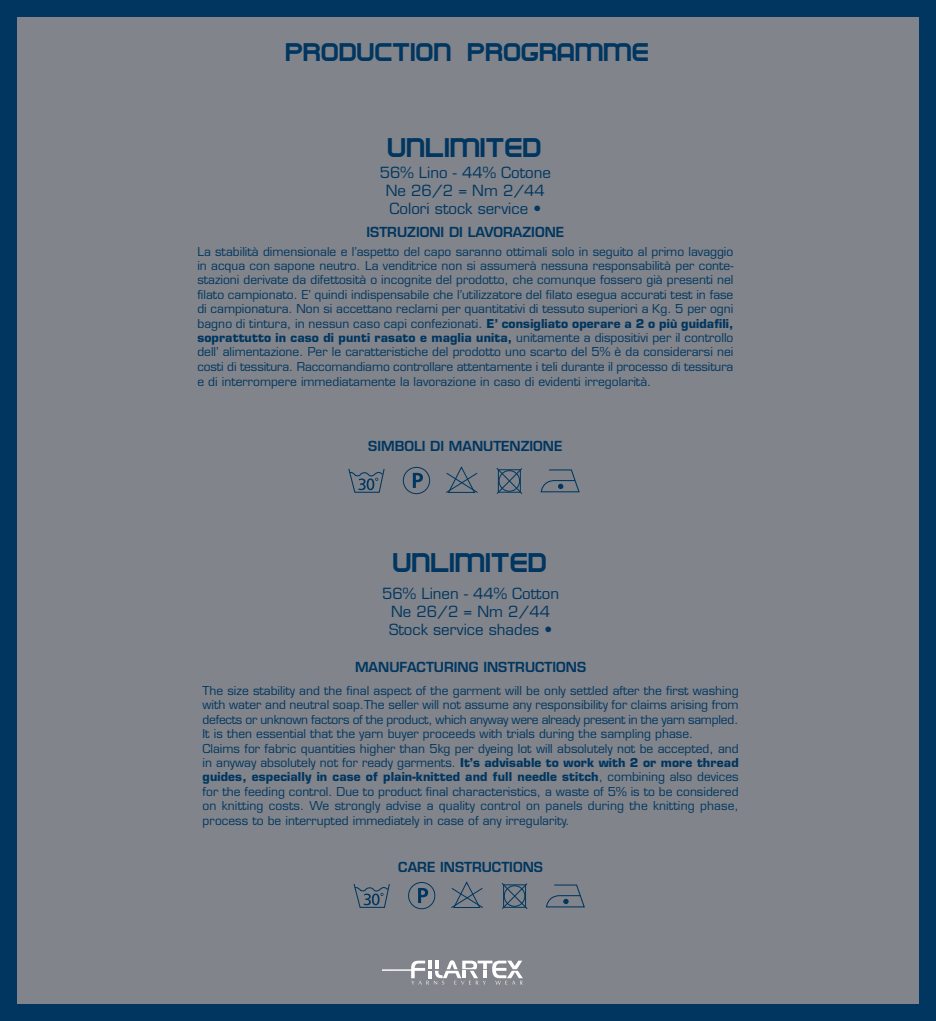
<style>
.page{position:relative;width:936px;height:1021px;background:#fff}
.page>*{position:absolute;margin:0;border:0;box-sizing:border-box;transform-origin:0 0}
.t1{font:27px "Empire Builder";color:#003660}
.t2{font:25.5px "Empire Builder";color:#003660}
.t3{font:15px/18px "Eurostile";color:#003660;text-align:center}
.t4{font:600 13.5px "Eurostile";color:#003660}
.t5{font:12px/14.4px "Eurostile";color:#003660;text-align:justify}
.s1{font-weight:700}
</style>
<div class="page">
<div style="left:0;top:0;width:935px;height:1020px;background:#003660"></div>
<div style="left:17px;top:17px;width:901px;height:986px;background:#81848a"></div>
<svg style="left:383px;top:960px;width:140px;height:24px"></svg>
<svg style="left:496px;top:468px;width:27px;height:26px"></svg>
<div style="left:498px;top:470px;width:22px;height:21px;border:1px solid #00365f;border-radius:50%"></div>
<div style="left:498px;top:469px;width:22px;height:23px;border:1px solid #00365f"></div>
<svg style="left:540px;top:469px;width:40px;height:24px"></svg>
<div style="left:403px;top:467px;width:27px;height:27px;border:1px solid #00365f;border-radius:50%"></div>
<svg style="left:413px;top:473px;width:10px;height:15px"></svg>
<svg style="left:446px;top:466px;width:32px;height:27px"></svg>
<svg style="left:348px;top:468px;width:37px;height:25px"></svg>
<svg style="left:501px;top:883px;width:27px;height:26px"></svg>
<div style="left:504px;top:885px;width:21px;height:21px;border:1px solid #00365f;border-radius:50%"></div>
<div style="left:503px;top:884px;width:23px;height:23px;border:1px solid #00365f"></div>
<svg style="left:546px;top:884px;width:39px;height:23px"></svg>
<div style="left:408px;top:882px;width:27px;height:27px;border:1px solid #00365f;border-radius:50%"></div>
<svg style="left:418px;top:888px;width:10px;height:15px"></svg>
<svg style="left:451px;top:881px;width:32px;height:27px"></svg>
<svg style="left:353px;top:884px;width:37px;height:24px"></svg>
<h2 class="t2" style="left:286px;top:39px;width:365px">PRODUCTION PROGRAMME</h2>
<h1 class="t1" style="left:388px;top:134px;width:156px">UNLIMITED</h1>
<p class="t3" style="left:380px;top:164px;width:173px">56% Lino - 44% Cotone<br>Ne 26/2 = Nm 2/44<br>Colori stock service •</p>
<p class="t5" style="left:197px;top:244px;width:537px">La stabilità dimensionale e l’aspetto del capo saranno ottimali solo in seguito al primo lavaggio in acqua con sapone neutro. La venditrice non si assumerà nessuna responsabilità per conte&shy;stazioni derivate da difettosità o incognite del prodotto, che comunque fossero già presenti nel filato campionato. E’ quindi indispensabile che l’utilizzatore del filato esegua accurati test in fase di campionatura. Non si accettano reclami per quantitativi di tessuto superiori a Kg. 5 per ogni bagno di tintura, in nessun caso capi confezionati. <span class="s1">E’ consigliato operare a 2 o più guidafili, soprattutto in caso di punti rasato e maglia unita,</span> unitamente a dispositivi per il controllo dell’ alimentazione. Per le caratteristiche del prodotto uno scarto del 5% è da considerarsi nei costi di tessitura. Raccomandiamo controllare attentamente i teli durante il processo di tessitura</p>
<p class="t5" style="left:197px;top:375px;width:455px">e di interrompere immediatamente la lavorazione in caso di evidenti irregolarità.</p>
<p class="t4" style="left:366px;top:223px;width:199px">ISTRUZIONI DI LAVORAZIONE</p>
<p class="t4" style="left:368px;top:438px;width:196px">SIMBOLI DI MANUTENZIONE</p>
<h1 class="t1" style="left:393px;top:549px;width:156px">UNLIMITED</h1>
<p class="t3" style="left:382px;top:584px;width:178px">56% Linen - 44% Cotton<br>Ne 26/2 = Nm 2/44<br>Stock service shades •</p>
<p class="t4" style="left:355px;top:659px;width:233px">MANUFACTURING INSTRUCTIONS</p>
<p class="t5" style="left:202px;top:683px;width:537px;text-align:left">The size stability and the final aspect of the garment will be only settled after the first washing with water and neutral soap.The seller will not assume any responsibility for claims arising from defects or unknown factors of the product, which anyway were already present in the yarn sampled.<br>It is then essential that the yarn buyer proceeds with trials during the sampling phase.<br>Claims for fabric quantities higher than 5kg per dyeing lot will absolutely not be accepted, and in anyway absolutely not for ready garments. <span class="s1">It’s advisable to work with 2 or more thread guides, especially in case of plain-knitted and full needle stitch</span>, combining also devices for the feeding control. Due to product final characteristics, a waste of 5% is to be considered on knitting costs. We strongly advise a quality control on panels during the knitting phase, process to be interrupted immediately in case of any irregularity.</p>
<p class="t4" style="left:398px;top:859px;width:146px">CARE INSTRUCTIONS</p>
</div>
